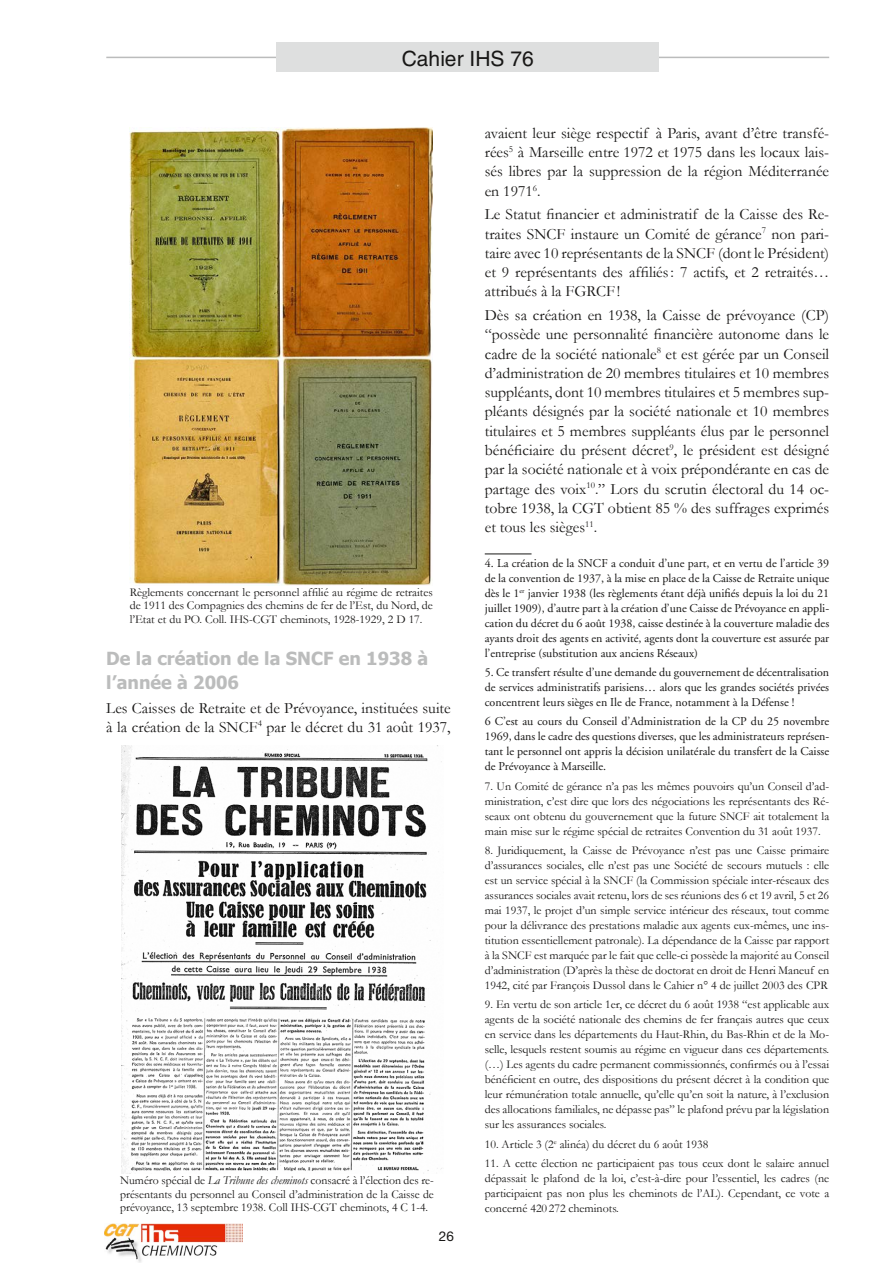
<style>
.page{position:relative;width:893px;height:1263px;background:#fff}
.page>*{position:absolute;margin:0;border:0;box-sizing:border-box;transform-origin:0 0}
.t1{font:21px "Helvetica";color:#181716}
.t2{font:700 18px/24.3px "Tahoma";color:#bbbcbc}
.t3{font:15.75px/19.4px "Garamond";color:#181716;text-align:justify}
.t4{font:13.5px "Helvetica Neue";color:#181716}
.t5{font:12px/15px "Garamond";color:#181716;text-align:justify}
.t6{font:12px/15px "Adobe Garamond";color:#181716;text-align:justify}
.s1{font-style:italic}
</style>
<div class="page">
<hr style="left:106px;top:57px;width:723px;height:1px;background:#bbbcbc">
<div style="left:276px;top:43px;width:383px;height:29px;background:#dedfdf"></div>
<hr style="left:485px;top:554px;width:46px;height:1px;background:#181716">
<img style="left:121px;top:745px;width:321px;height:429px">
<img style="left:130px;top:128px;width:303px;height:457px">
<img style="left:104px;top:1224px;width:139px;height:38px">
<h1 class="t1" style="left:402px;top:46px;width:133px">Cahier IHS 76</h1>
<p class="t5" style="left:130px;top:585px;width:305px;line-height:13.5px">Règlements concernant le personnel affilié au régime de retraites de 1911 des Compagnies des chemins de fer de l’Est, du Nord, de l’Etat et du PO. Coll. IHS-CGT cheminots, 1928-1929, 2 D 17.</p>
<h2 class="t2" style="left:106px;top:645px;width:323px">De la création de la SNCF en 1938 à l’année à 2006</h2>
<h3 class="t3" style="left:106px;top:698px;width:346px">Les Caisses de Retraite et de Prévoyance, instituées suite à la création de la SNCF<sup>4</sup> par le décret du 31 août 1937,</h3>
<p class="t5" style="left:120px;top:1173px;width:315px;line-height:13.5px">Numéro spécial de <span class="s1">La Tribune des cheminots</span> consacré à l’élection des re&shy;présentants du personnel au Conseil d’administration de la Caisse de prévoyance, 13 septembre 1938. Coll IHS-CGT cheminots, 4 C 1-4.</p>
<p class="t4" style="left:439px;top:1228px;width:17px">26</p>
<h3 class="t3" style="left:485px;top:123px;width:346px">avaient leur siège respectif à Paris, avant d’être transfé&shy;rées<sup>5</sup> à Marseille entre 1972 et 1975 dans les locaux lais&shy;sés libres par la suppression de la région Méditerranée en 1971<sup>6</sup>.</h3>
<p class="t3" style="left:485px;top:204px;width:346px">Le Statut financier et administratif de la Caisse des Re&shy;traites SNCF instaure un Comité de gérance<sup>7</sup> non pari&shy;taire avec 10 représentants de la SNCF (dont le Président) et 9 représentants des affiliés: 7 actifs, et 2 retraités… attribués à la FGRCF!</p>
<p class="t3" style="left:485px;top:305px;width:346px">Dès sa création en 1938, la Caisse de prévoyance (CP) “possède une personnalité financière autonome dans le cadre de la société nationale<sup>8</sup> et est gérée par un Conseil d’administration de 20 membres titulaires et 10 membres suppléants, dont 10 membres titulaires et 5 membres sup&shy;pléants désignés par la société nationale et 10 membres titulaires et 5 membres suppléants élus par le personnel bénéficiaire du présent décret<sup>9</sup>, le président est désigné par la société nationale et à voix prépondérante en cas de partage des voix<sup>10</sup>.” Lors du scrutin électoral du 14 oc&shy;tobre 1938, la CGT obtient 85 % des suffrages exprimés et tous les sièges<sup>11</sup>.</p>
<p class="t6" style="left:485px;top:556px;width:346px">4. La création de la SNCF a conduit d’une part, et en vertu de l’article 39 de la convention de 1937, à la mise en place de la Caisse de Retraite unique dès le 1<sup>er</sup> janvier 1938 (les règlements étant déjà unifiés depuis la loi du 21 juillet 1909), d’autre part à la création d’une Caisse de Prévoyance en appli&shy;cation du décret du 6 août 1938, caisse destinée à la couverture maladie des ayants droit des agents en activité, agents dont la couverture est assurée par l’entreprise (substitution aux anciens Réseaux)</p>
<p class="t6" style="left:485px;top:665px;width:346px">5. Ce transfert résulte d’une demande du gouvernement de décentralisation de services administratifs parisiens… alors que les grandes sociétés privées concentrent leurs sièges en Ile de France, notamment à la Défense !</p>
<p class="t6" style="left:485px;top:714px;width:346px">6 C’est au cours du Conseil d’Administration de la CP du 25 novembre 1969, dans le cadre des questions diverses, que les administrateurs représen&shy;tant le personnel ont appris la décision unilatérale du transfert de la Caisse de Prévoyance à Marseille.</p>
<p class="t5" style="left:485px;top:778px;width:346px">7. Un Comité de gérance n’a pas les mêmes pouvoirs qu’un Conseil d’ad&shy;ministration, c’est dire que lors des négociations les représentants des Ré&shy;seaux ont obtenu du gouvernement que la future SNCF ait totalement la main mise sur le régime spécial de retraites Convention du 31 août 1937.</p>
<p class="t5" style="left:485px;top:842px;width:346px">8. Juridiquement, la Caisse de Prévoyance n’est pas une Caisse primaire d’assurances sociales, elle n’est pas une Société de secours mutuels : elle est un service spécial à la SNCF (la Commission spéciale inter-réseaux des assurances sociales avait retenu, lors de ses réunions des 6 et 19 avril, 5 et 26 mai 1937, le projet d’un simple service intérieur des réseaux, tout comme pour la délivrance des prestations maladie aux agents eux-mêmes, une ins&shy;titution essentiellement patronale). La dépendance de la Caisse par rapport à la SNCF est marquée par le fait que celle-ci possède la majorité au Conseil d’administration (D’après la thèse de doctorat en droit de Henri Maneuf en 1942, cité par François Dussol dans le Cahier n° 4 de juillet 2003 des CPR</p>
<p class="t5" style="left:485px;top:997px;width:346px">9. En vertu de son article 1er, ce décret du 6 août 1938 “est applicable aux agents de la société nationale des chemins de fer français autres que ceux en service dans les départements du Haut-Rhin, du Bas-Rhin et de la Mo&shy;selle, lesquels restent soumis au régime en vigueur dans ces départements. (…) Les agents du cadre permanent commissionnés, confirmés ou à l’essai bénéficient en outre, des dispositions du présent décret à la condition que leur rémunération totale annuelle, qu’elle qu’en soit la nature, à l’exclusion des allocations familiales, ne dépasse pas” le plafond prévu par la législation sur les assurances sociales.</p>
<p class="t5" style="left:485px;top:1136px;width:225px">10. Article 3 (2<sup>e</sup> alinéa) du décret du 6 août 1938</p>
<p class="t5" style="left:485px;top:1155px;width:346px">11. A cette élection ne participaient pas tous ceux dont le salaire annuel dépassait le plafond de la loi, c’est-à-dire pour l’essentiel, les cadres (ne participaient pas non plus les cheminots de l’AL). Cependant, ce vote a concerné 420 272 cheminots.</p>
</div>
